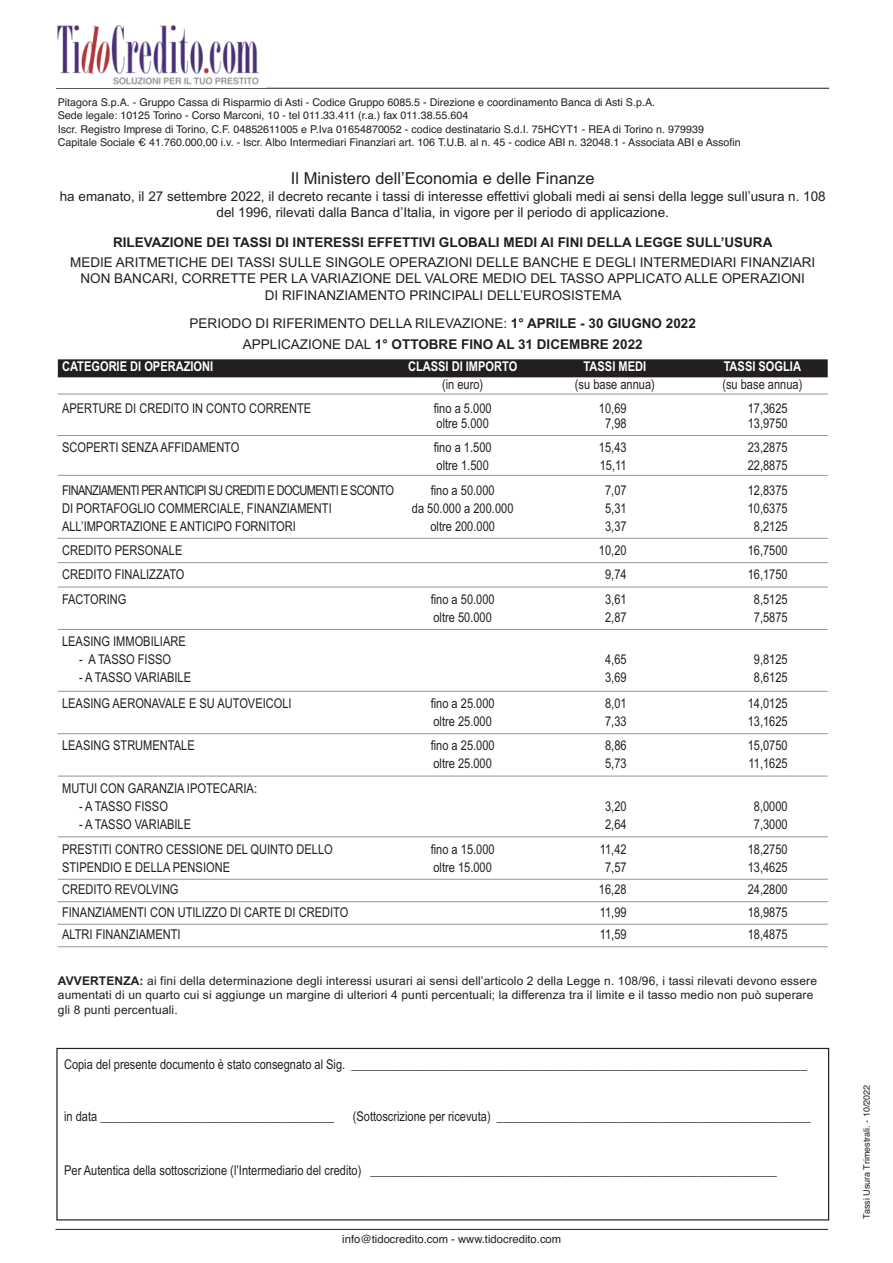
<style>
.page{position:relative;width:893px;height:1263px;background:#fff}
.page>*{position:absolute;margin:0;border:0;box-sizing:border-box;transform-origin:0 0}
.t1{font:16.5px "Arial";color:#231f20}
.t2{font:13.5px "Arial Narrow";color:#231f20}
.t3{font:13.5px/16.5px "Arial";color:#231f20;text-align:center}
.t4{font:700 13.5px "Arial";color:#231f20}
.t5{font:700 13.5px "Arial Narrow";color:#fff}
.t6{font:13.5px "Arial Narrow";letter-spacing:-.045em;color:#231f20}
.t7{font:12px/14.4px "Arial";letter-spacing:.01em;color:#231f20}
.t8{font:11.25px "Helvetica";color:#231f20}
.t9{font:10.8px/13.5px "Helvetica";color:#231f20}
.t10{font:9px "Helvetica";color:#231f20}
.s1{font-weight:700}
</style>
<div class="page">
<div style="left:58px;top:359px;width:770px;height:18px;background:#231f20"></div>
<hr style="left:58px;top:394px;width:770px;height:1px;background:#939598">
<hr style="left:58px;top:435px;width:770px;height:1px;background:#939598">
<hr style="left:58px;top:475px;width:770px;height:1px;background:#939598">
<hr style="left:58px;top:538px;width:770px;height:1px;background:#939598">
<hr style="left:58px;top:562px;width:770px;height:1px;background:#939598">
<hr style="left:58px;top:587px;width:770px;height:1px;background:#939598">
<hr style="left:58px;top:629px;width:770px;height:1px;background:#939598">
<hr style="left:58px;top:691px;width:770px;height:1px;background:#939598">
<hr style="left:58px;top:733px;width:770px;height:1px;background:#939598">
<hr style="left:58px;top:776px;width:770px;height:1px;background:#939598">
<hr style="left:58px;top:836px;width:770px;height:1px;background:#939598">
<hr style="left:58px;top:879px;width:770px;height:1px;background:#939598">
<hr style="left:58px;top:901px;width:770px;height:1px;background:#939598">
<hr style="left:58px;top:924px;width:770px;height:1px;background:#939598">
<hr style="left:58px;top:946px;width:770px;height:1px;background:#939598">
<div style="left:56px;top:1048px;width:773px;height:172px;border:1px solid #231f20"></div>
<hr style="left:56px;top:88px;width:773px;height:1px;background:#231f20">
<hr style="left:56px;top:1229px;width:772px;height:1px;background:#231f20">
<img style="left:57px;top:24px;width:202px;height:61px">
<p class="t9" style="left:58px;top:95px;width:685px">Pitagora S.p.A. - Gruppo Cassa di Risparmio di Asti - Codice Gruppo 6085.5 - Direzione e coordinamento Banca di Asti S.p.A.<br>Sede legale: 10125 Torino - Corso Marconi, 10 - tel 011.33.411 (r.a.) fax 011.38.55.604<br>Iscr. Registro Imprese di Torino, C.F. 04852611005 e P.Iva 01654870052 - codice destinatario S.d.I. 75HCYT1 - REA di Torino n. 979939<br>Capitale Sociale € 41.760.000,00 i.v. - Iscr. Albo Intermediari Finanziari art. 106 T.U.B. al n. 45 - codice ABI n. 32048.1 - Associata ABI e Assofin</p>
<p class="t1" style="left:291px;top:168px;width:305px">Il Ministero dell’Economia e delle Finanze</p>
<p class="t3" style="left:60px;top:188px;width:767px">ha emanato, il 27 settembre 2022, il decreto recante i tassi di interesse effettivi globali medi ai sensi della legge sull’usura n. 108 del 1996, rilevati dalla Banca d’Italia, in vigore per il periodo di applicazione.</p>
<p class="t4" style="left:113px;top:235px;width:661px">RILEVAZIONE DEI TASSI DI INTERESSI EFFETTIVI GLOBALI MEDI AI FINI DELLA LEGGE SULL’USURA</p>
<p class="t3" style="left:70px;top:254px;width:747px">MEDIE ARITMETICHE DEI TASSI SULLE SINGOLE OPERAZIONI DELLE BANCHE E DEGLI INTERMEDIARI FINANZIARI<br>NON BANCARI, CORRETTE PER LA VARIAZIONE DEL VALORE MEDIO DEL TASSO APPLICATO ALLE OPERAZIONI<br>DI RIFINANZIAMENTO PRINCIPALI DELL’EUROSISTEMA</p>
<p class="t3" style="left:190px;top:313px;width:508px;line-height:21px">PERIODO DI RIFERIMENTO DELLA RILEVAZIONE: <span class="s1">1° APRILE - 30 GIUGNO 2022<br></span>APPLICAZIONE DAL <span class="s1">1° OTTOBRE FINO AL 31 DICEMBRE 2022</span></p>
<p class="t5" style="left:62px;top:359px;width:153px">CATEGORIE DI OPERAZIONI</p>
<p class="t5" style="left:408px;top:359px;width:111px">CLASSI DI IMPORTO</p>
<p class="t5" style="left:584px;top:359px;width:64px">TASSI MEDI</p>
<p class="t5" style="left:724px;top:359px;width:79px">TASSI SOGLIA</p>
<p class="t2" style="left:442px;top:377px;width:43px">(in euro)</p>
<p class="t2" style="left:575px;top:377px;width:82px">(su base annua)</p>
<p class="t2" style="left:722px;top:377px;width:82px">(su base annua)</p>
<p class="t2" style="left:62px;top:400px;width:251px">APERTURE DI CREDITO IN CONTO CORRENTE</p>
<p class="t2" style="left:434px;top:400px;width:59px">fino a 5.000</p>
<p class="t2" style="left:599px;top:400px;width:29px">10,69</p>
<p class="t2" style="left:748px;top:400px;width:42px">17,3625</p>
<p class="t2" style="left:437px;top:415px;width:54px">oltre 5.000</p>
<p class="t2" style="left:605px;top:415px;width:23px">7,98</p>
<p class="t2" style="left:748px;top:415px;width:42px">13,9750</p>
<p class="t2" style="left:62px;top:440px;width:179px">SCOPERTI SENZA AFFIDAMENTO</p>
<p class="t2" style="left:434px;top:440px;width:59px">fino a 1.500</p>
<p class="t2" style="left:599px;top:440px;width:29px">15,43</p>
<p class="t2" style="left:748px;top:440px;width:42px">23,2875</p>
<p class="t2" style="left:437px;top:458px;width:54px">oltre 1.500</p>
<p class="t2" style="left:600px;top:458px;width:28px">15,11</p>
<p class="t2" style="left:748px;top:458px;width:42px">22,8875</p>
<p class="t6" style="left:62px;top:482px;width:333px">FINANZIAMENTI PERANTICIPI SU CREDITI E DOCUMENTI E SCONTO</p>
<p class="t2" style="left:431px;top:482px;width:66px">fino a 50.000</p>
<p class="t2" style="left:605px;top:482px;width:23px">7,07</p>
<p class="t2" style="left:748px;top:482px;width:42px">12,8375</p>
<p class="t2" style="left:62px;top:500px;width:271px">DI PORTAFOGLIO COMMERCIALE, FINANZIAMENTI</p>
<p class="t2" style="left:412px;top:500px;width:103px">da 50.000 a 200.000</p>
<p class="t2" style="left:605px;top:500px;width:23px">5,31</p>
<p class="t2" style="left:748px;top:500px;width:42px">10,6375</p>
<p class="t2" style="left:62px;top:518px;width:235px">ALL’IMPORTAZIONE E ANTICIPO FORNITORI</p>
<p class="t2" style="left:430px;top:518px;width:66px">oltre 200.000</p>
<p class="t2" style="left:605px;top:518px;width:23px">3,37</p>
<p class="t2" style="left:754px;top:518px;width:35px">8,2125</p>
<p class="t2" style="left:62px;top:542px;width:122px">CREDITO PERSONALE</p>
<p class="t2" style="left:599px;top:542px;width:29px">10,20</p>
<p class="t2" style="left:748px;top:542px;width:42px">16,7500</p>
<p class="t2" style="left:62px;top:567px;width:124px">CREDITO FINALIZZATO</p>
<p class="t2" style="left:605px;top:567px;width:23px">9,74</p>
<p class="t2" style="left:748px;top:567px;width:42px">16,1750</p>
<p class="t2" style="left:62px;top:591px;width:66px">FACTORING</p>
<p class="t2" style="left:431px;top:591px;width:66px">fino a 50.000</p>
<p class="t2" style="left:605px;top:591px;width:23px">3,61</p>
<p class="t2" style="left:754px;top:591px;width:35px">8,5125</p>
<p class="t2" style="left:433px;top:609px;width:60px">oltre 50.000</p>
<p class="t2" style="left:605px;top:609px;width:23px">2,87</p>
<p class="t2" style="left:754px;top:609px;width:35px">7,5875</p>
<p class="t2" style="left:62px;top:634px;width:125px">LEASING IMMOBILIARE</p>
<p class="t2" style="left:79px;top:652px;width:93px">- A TASSO FISSO</p>
<p class="t2" style="left:605px;top:652px;width:23px">4,65</p>
<p class="t2" style="left:754px;top:652px;width:35px">9,8125</p>
<p class="t2" style="left:79px;top:670px;width:114px">- A TASSO VARIABILE</p>
<p class="t2" style="left:605px;top:670px;width:23px">3,69</p>
<p class="t2" style="left:754px;top:670px;width:35px">8,6125</p>
<p class="t2" style="left:62px;top:695px;width:231px">LEASING AERONAVALE E SU AUTOVEICOLI</p>
<p class="t2" style="left:431px;top:695px;width:66px">fino a 25.000</p>
<p class="t2" style="left:605px;top:695px;width:23px">8,01</p>
<p class="t2" style="left:748px;top:695px;width:42px">14,0125</p>
<p class="t2" style="left:433px;top:713px;width:60px">oltre 25.000</p>
<p class="t2" style="left:605px;top:713px;width:23px">7,33</p>
<p class="t2" style="left:748px;top:713px;width:42px">13,1625</p>
<p class="t2" style="left:62px;top:738px;width:134px">LEASING STRUMENTALE</p>
<p class="t2" style="left:431px;top:738px;width:66px">fino a 25.000</p>
<p class="t2" style="left:605px;top:738px;width:23px">8,86</p>
<p class="t2" style="left:748px;top:738px;width:42px">15,0750</p>
<p class="t2" style="left:433px;top:756px;width:60px">oltre 25.000</p>
<p class="t2" style="left:605px;top:756px;width:23px">5,73</p>
<p class="t2" style="left:748px;top:756px;width:41px">11,1625</p>
<p class="t2" style="left:62px;top:780px;width:196px">MUTUI CON GARANZIA IPOTECARIA:</p>
<p class="t2" style="left:79px;top:798px;width:90px">- A TASSO FISSO</p>
<p class="t2" style="left:605px;top:798px;width:23px">3,20</p>
<p class="t2" style="left:754px;top:798px;width:35px">8,0000</p>
<p class="t2" style="left:79px;top:817px;width:114px">- A TASSO VARIABILE</p>
<p class="t2" style="left:605px;top:817px;width:23px">2,64</p>
<p class="t2" style="left:754px;top:817px;width:35px">7,3000</p>
<p class="t2" style="left:62px;top:841px;width:272px">PRESTITI CONTRO CESSIONE DEL QUINTO DELLO</p>
<p class="t2" style="left:431px;top:841px;width:66px">fino a 15.000</p>
<p class="t2" style="left:600px;top:841px;width:28px">11,42</p>
<p class="t2" style="left:748px;top:841px;width:42px">18,2750</p>
<p class="t2" style="left:62px;top:859px;width:169px">STIPENDIO E DELLA PENSIONE</p>
<p class="t2" style="left:433px;top:859px;width:60px">oltre 15.000</p>
<p class="t2" style="left:605px;top:859px;width:23px">7,57</p>
<p class="t2" style="left:748px;top:859px;width:42px">13,4625</p>
<p class="t2" style="left:62px;top:881px;width:118px">CREDITO REVOLVING</p>
<p class="t2" style="left:599px;top:881px;width:29px">16,28</p>
<p class="t2" style="left:748px;top:881px;width:42px">24,2800</p>
<p class="t2" style="left:62px;top:904px;width:288px">FINANZIAMENTI CON UTILIZZO DI CARTE DI CREDITO</p>
<p class="t2" style="left:600px;top:904px;width:28px">11,99</p>
<p class="t2" style="left:748px;top:904px;width:42px">18,9875</p>
<p class="t2" style="left:62px;top:926px;width:120px">ALTRI FINANZIAMENTI</p>
<p class="t2" style="left:600px;top:926px;width:28px">11,59</p>
<p class="t2" style="left:748px;top:926px;width:42px">18,4875</p>
<p class="t7" style="left:58px;top:973px;width:761px"><span class="s1">AVVERTENZA:</span> ai fini della determinazione degli interessi usurari ai sensi dell’articolo 2 della Legge n. 108/96, i tassi rilevati devono essere aumentati di un quarto cui si aggiunge un margine di ulteriori 4 punti percentuali; la differenza tra il limite e il tasso medio non può superare gli 8 punti percentuali.</p>
<p class="t2" style="left:64px;top:1057px;width:745px">Copia del presente documento è stato consegnato al Sig. __________________________________________________________________________</p>
<p class="t2" style="left:64px;top:1108px;width:272px">in data ______________________________________</p>
<p class="t2" style="left:353px;top:1108px;width:460px">(Sottoscrizione per ricevuta) ___________________________________________________</p>
<p class="t2" style="left:64px;top:1162px;width:714px">Per Autentica della sottoscrizione (l’Intermediario del credito) __________________________________________________________________</p>
<p class="t8" style="left:342px;top:1233px;width:220px">info@tidocredito.com - www.tidocredito.com</p>
<p class="t10" style="left:861px;top:1219px;width:136px;rotate:-90deg">Tassi Usura Trimestrali. - 10/2022</p>
</div>
